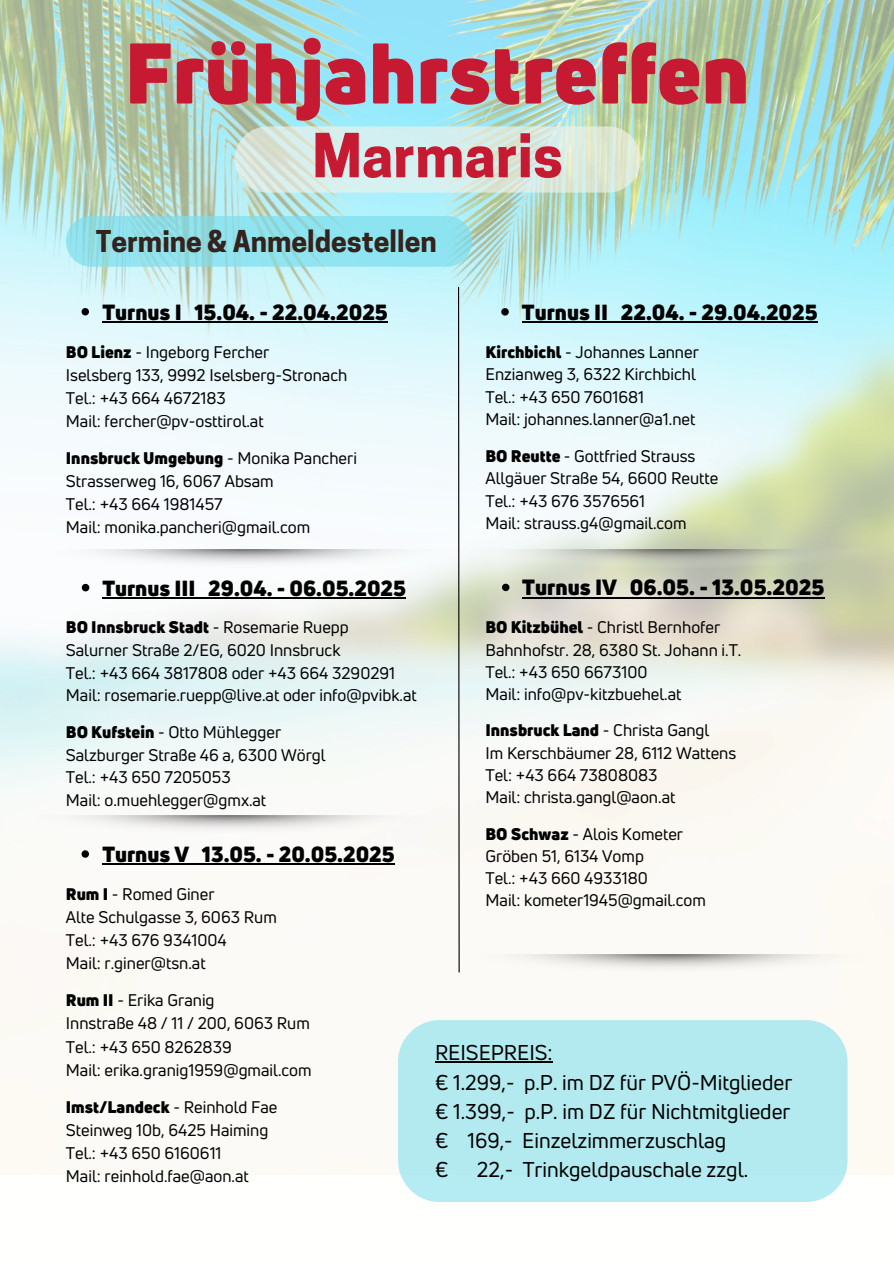
<style>
.page{position:relative;width:894px;height:1264px;background:#fff}
.page>*{position:absolute;margin:0;border:0;box-sizing:border-box;transform-origin:0 0}
.t1{font:900 84px "Uni Neue";color:#c61a33}
.t2{font:700 57px "Cooper Hewitt";color:#c61a33}
.t3{font:700 28.2px "Cooper Hewitt";color:#34221c}
.t4{font:900 21.6px "Uni Neue";color:#000}
.t5{font:900 21.45px "Uni Neue";color:#000}
.t6{font:21px/29.2px "Uni Neue";color:#000}
.t7{font:16.5px "Uni Neue";color:#000}
.t8{font:900 16.5px "Uni Neue";color:#000}
.s1{font-weight:900}
.s2{font-weight:400}
</style>
<div class="page">
<img style="left:0;top:0;width:893px;height:1174px">
<svg style="left:501px;top:308px;width:7px;height:7px"></svg>
<hr style="left:522px;top:321px;width:86px;height:2px;background:#000">
<svg style="left:608px;top:321px;width:12px;height:2px"></svg>
<hr style="left:620px;top:321px;width:197px;height:2px;background:#000">
<svg style="left:502px;top:583px;width:7px;height:8px"></svg>
<hr style="left:522px;top:597px;width:95px;height:1px;background:#000">
<svg style="left:617px;top:597px;width:12px;height:1px"></svg>
<hr style="left:629px;top:597px;width:195px;height:1px;background:#000">
<svg style="left:234px;top:126px;width:406px;height:67px"></svg>
<svg style="left:66px;top:216px;width:406px;height:51px;fill:#90e4f0"></svg>
<svg style="left:81px;top:308px;width:8px;height:7px"></svg>
<hr style="left:102px;top:321px;width:80px;height:2px;background:#000">
<svg style="left:182px;top:321px;width:12px;height:2px"></svg>
<hr style="left:194px;top:321px;width:194px;height:2px;background:#000">
<svg style="left:457px;top:286px;width:3px;height:687px"></svg>
<img style="left:53px;top:549px;width:392px;height:18px">
<svg style="left:82px;top:584px;width:7px;height:7px"></svg>
<hr style="left:102px;top:597px;width:94px;height:2px;background:#000">
<svg style="left:196px;top:597px;width:12px;height:2px"></svg>
<hr style="left:208px;top:597px;width:198px;height:2px;background:#000">
<div style="left:398px;top:1020px;width:449px;height:181px;background:#b3eaf0"></div>
<svg style="left:81px;top:850px;width:8px;height:7px"></svg>
<hr style="left:102px;top:863px;width:87px;height:2px;background:#000">
<svg style="left:189px;top:863px;width:13px;height:2px"></svg>
<hr style="left:202px;top:863px;width:192px;height:2px;background:#000">
<img style="left:482px;top:549px;width:392px;height:18px">
<img style="left:37px;top:815px;width:391px;height:18px">
<img style="left:477px;top:954px;width:392px;height:18px">
<hr style="left:435px;top:1061px;width:117px;height:1px;background:#000">
<p class="t1" style="left:124px;top:15px;width:626px">Frühjahrstreffen</p>
<p class="t2" style="left:312px;top:134px;width:252px">Marmaris</p>
<p class="t3" style="left:96px;top:231px;width:342px">Termine &amp; Anmeldestellen</p>
<p class="t5" style="left:102px;top:297px;width:287px">Turnus I 15.04. - 22.04.2025</p>
<p class="t7" style="left:66px;top:340px;width:205px"><span class="s1">BO Lienz</span> - Ingeborg Fercher</p>
<p class="t7" style="left:66px;top:363px;width:283px">Iselsberg 133, 9992 Iselsberg-Stronach</p>
<p class="t7" style="left:66px;top:386px;width:161px">Tel.: +43 664 4672183</p>
<p class="t7" style="left:66px;top:409px;width:199px">Mail: fercher@pv-osttirol.at</p>
<p class="t8" style="left:66px;top:446px;width:292px">Innsbruck Umgebung <span class="s2">- Monika Pancheri</span></p>
<p class="t7" style="left:66px;top:470px;width:209px">Strasserweg 16, 6067 Absam</p>
<p class="t7" style="left:66px;top:493px;width:158px">Tel.: +43 664 1981457</p>
<p class="t7" style="left:66px;top:516px;width:246px">Mail: monika.pancheri@gmail.com</p>
<p class="t5" style="left:522px;top:297px;width:297px">Turnus II 22.04. - 29.04.2025</p>
<h1 class="t7" style="left:485px;top:340px;width:215px"><span class="s1">Kirchbichl</span> - Johannes Lanner</h1>
<h2 class="t7" style="left:485px;top:363px;width:212px">Enzianweg 3, 6322 Kirchbichl</h2>
<h3 class="t7" style="left:485px;top:385px;width:160px">Tel.: +43 650 7601681</h3>
<p class="t7" style="left:485px;top:408px;width:211px">Mail: johannes.lanner@a1.net</p>
<p class="t7" style="left:485px;top:444px;width:211px"><span class="s1">BO Reutte</span> - Gottfried Strauss</p>
<p class="t7" style="left:485px;top:467px;width:234px">Allgäuer Straße 54, 6600 Reutte</p>
<p class="t7" style="left:485px;top:489px;width:161px">Tel.: +43 676 3576561</p>
<p class="t7" style="left:485px;top:512px;width:203px">Mail: strauss.g4@gmail.com</p>
<p class="t5" style="left:102px;top:573px;width:305px">Turnus III 29.04. - 06.05.2025</p>
<p class="t8" style="left:66px;top:616px;width:284px">BO Innsbruck Stadt <span class="s2">- Rosemarie Ruepp</span></p>
<p class="t7" style="left:66px;top:638px;width:276px">Salurner Straße 2/EG, 6020 Innsbruck</p>
<p class="t7" style="left:66px;top:661px;width:331px">Tel.: +43 664 3817808 oder +43 664 3290291</p>
<p class="t7" style="left:66px;top:684px;width:352px">Mail: rosemarie.ruepp@live.at oder info@pvibk.at</p>
<p class="t7" style="left:66px;top:720px;width:217px"><span class="s1">BO Kufstein</span> - Otto Mühlegger</p>
<p class="t7" style="left:66px;top:743px;width:261px">Salzburger Straße 46 a, 6300 Wörgl</p>
<p class="t7" style="left:66px;top:766px;width:166px">Tel.: +43 650 7205053</p>
<p class="t7" style="left:66px;top:788px;width:202px">Mail: o.muehlegger@gmx.at</p>
<p class="t5" style="left:102px;top:839px;width:294px">Turnus V 13.05. - 20.05.2025</p>
<p class="t7" style="left:66px;top:882px;width:150px"><span class="s1">Rum I</span> - Romed Giner</p>
<p class="t7" style="left:66px;top:905px;width:212px">Alte Schulgasse 3, 6063 Rum</p>
<p class="t7" style="left:66px;top:928px;width:162px">Tel.: +43 676 9341004</p>
<p class="t7" style="left:66px;top:951px;width:141px">Mail: r.giner@tsn.at</p>
<p class="t7" style="left:66px;top:988px;width:150px"><span class="s1">Rum II</span> - Erika Granig</p>
<p class="t7" style="left:66px;top:1012px;width:245px">Innstraße 48 / 11 / 200, 6063 Rum</p>
<p class="t7" style="left:66px;top:1035px;width:167px">Tel.: +43 650 8262839</p>
<p class="t7" style="left:66px;top:1058px;width:247px">Mail: erika.granig1959@gmail.com</p>
<p class="t8" style="left:66px;top:1095px;width:213px">Imst/Landeck <span class="s2">- Reinhold Fae</span></p>
<p class="t7" style="left:66px;top:1118px;width:204px">Steinweg 10b, 6425 Haiming</p>
<p class="t7" style="left:66px;top:1141px;width:157px">Tel.: +43 650 6160611</p>
<p class="t7" style="left:66px;top:1164px;width:184px">Mail: reinhold.fae@aon.at</p>
<p class="t4" style="left:522px;top:572px;width:304px">Turnus IV 06.05. - 13.05.2025</p>
<p class="t7" style="left:485px;top:616px;width:236px"><span class="s1">BO Kitzbühel</span> - Christl Bernhofer</p>
<p class="t7" style="left:485px;top:638px;width:257px">Bahnhofstr. 28, 6380 St. Johann i.T.</p>
<p class="t7" style="left:485px;top:660px;width:163px">Tel.: +43 650 6673100</p>
<p class="t7" style="left:485px;top:682px;width:197px">Mail: info@pv-kitzbuehel.at</p>
<p class="t8" style="left:485px;top:719px;width:225px">Innsbruck Land <span class="s2">- Christa Gangl</span></p>
<p class="t7" style="left:485px;top:741px;width:252px">Im Kerschbäumer 28, 6112 Wattens</p>
<p class="t7" style="left:485px;top:763px;width:173px">Tel: +43 664 73808083</p>
<p class="t7" style="left:485px;top:786px;width:191px">Mail: christa.gangl@aon.at</p>
<p class="t7" style="left:485px;top:822px;width:199px"><span class="s1">BO Schwaz</span> - Alois Kometer</p>
<p class="t7" style="left:485px;top:844px;width:160px">Gröben 51, 6134 Vomp</p>
<p class="t7" style="left:485px;top:866px;width:164px">Tel.: +43 660 4933180</p>
<p class="t7" style="left:485px;top:889px;width:222px">Mail: kometer1945@gmail.com</p>
<p class="t6" style="left:435px;top:1037px;width:358px">REISEPREIS:<br>€ 1.299,- p.P. im DZ für PVÖ-Mitglieder € 1.399,- p.P. im DZ für Nichtmitglieder € 169,- Einzelzimmerzuschlag<br>€</p>
<p class="t6" style="left:477px;top:1154px;width:273px">22,- Trinkgeldpauschale zzgl.</p>
</div>
